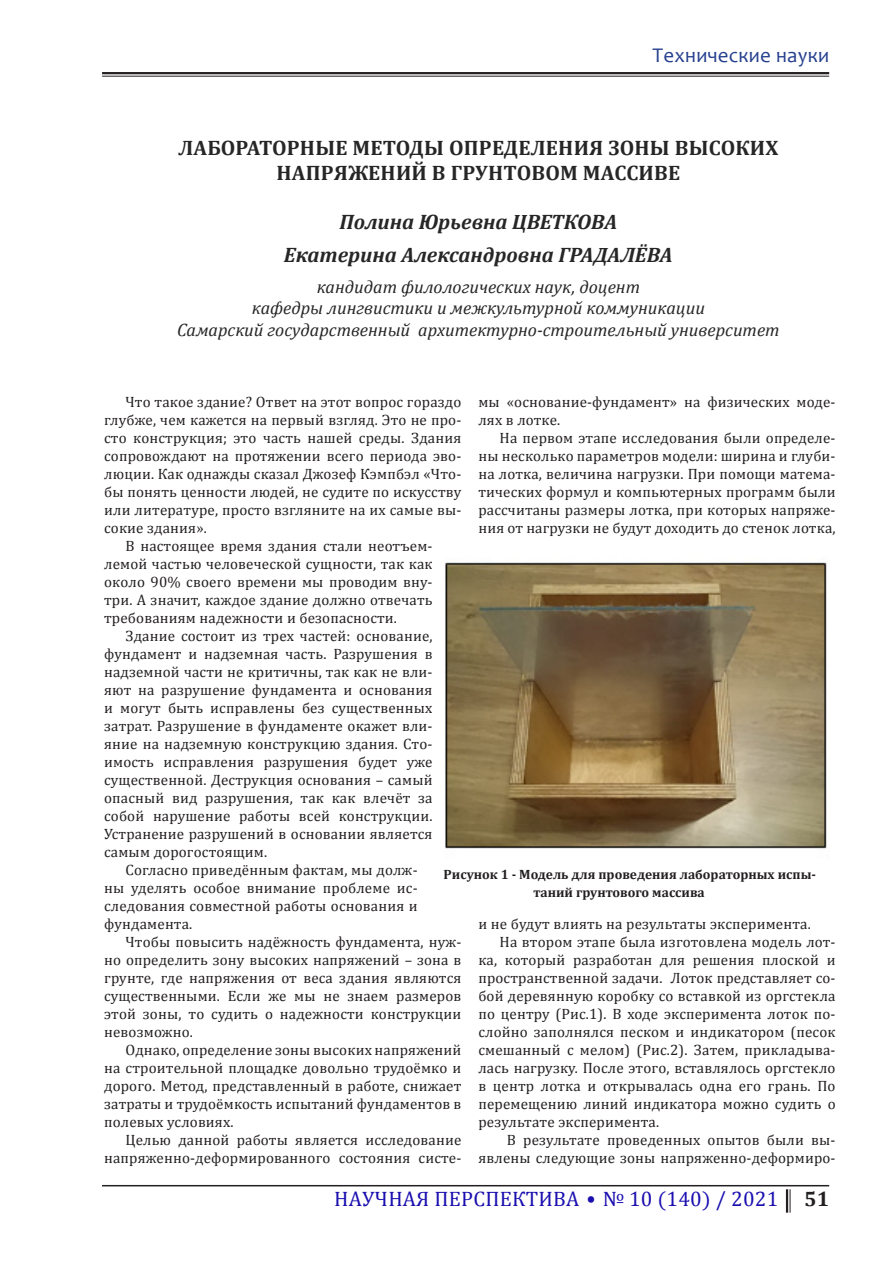
<style>
.page{position:relative;width:893px;height:1263px;background:#fff}
.page>*{position:absolute;margin:0;border:0;box-sizing:border-box;transform-origin:0 0}
.t1{font:700 21px/25.5px "Cambria";letter-spacing:.01em;color:#262626;text-align:center}
.t2{font:italic 700 21px "Cambria";color:#262626}
.t3{font:21px "Cambria Math";letter-spacing:.01em;color:#1a0eaf}
.t4{font:21px "Candara";letter-spacing:.01em;color:#253f8e}
.t5{font:italic 18px "Cambria";color:#262626}
.t6{font:15px/18px "Cambria";letter-spacing:.01em;color:#231f20;text-align:justify}
.t7{font:700 13.5px/18px "Cambria";color:#231f20}
.s1{font-family:"Candara";font-weight:700}
.s2{font-family:"Cambria";font-weight:700;color:#231f20}
</style>
<div class="page">
<hr style="left:102px;top:72px;width:727px;height:2px;background:#231f20">
<hr style="left:102px;top:76px;width:727px;height:1px;background:#231f20">
<hr style="left:102px;top:1185px;width:727px;height:1px;background:#231f20">
<svg style="left:790px;top:1189px;width:1px;height:24px"></svg>
<hr style="left:786px;top:1189px;width:2px;height:24px;background:#231f20">
<img style="left:445px;top:562px;width:382px;height:287px">
<p class="t4" style="left:653px;top:42px;width:178px">Технические науки</p>
<p class="t1" style="left:178px;top:134px;width:602px">ЛАБОРАТОРНЫЕ МЕТОДЫ ОПРЕДЕЛЕНИЯ ЗОНЫ ВЫСОКИХ<br>НАПРЯЖЕНИЙ В ГРУНТОВОМ МАССИВЕ</p>
<p class="t2" style="left:339px;top:207px;width:280px">Полина Юрьевна ЦВЕТКОВА</p>
<p class="t2" style="left:284px;top:240px;width:390px">Екатерина Александровна ГРАДАЛЁВА</p>
<p class="t5" style="left:317px;top:275px;width:325px">кандидат филологических наук, доцент</p>
<p class="t5" style="left:252px;top:297px;width:455px">кафедры лингвистики и межкультурной коммуникации</p>
<p class="t5" style="left:177px;top:319px;width:604px">Самарский государственный архитектурно-строительный университет</p>
<p class="t6" style="left:478px;top:393px;width:359px">мы «основание-фундамент» на физических моде&shy;лях в лотке.</p>
<p class="t6" style="left:478px;top:429px;width:359px;text-indent:21px">На первом этапе исследования были определе&shy;ны несколько параметров модели: ширина и глуби&shy;на лотка, величина нагрузки. При помощи матема&shy;тических формул и компьютерных программ были рассчитаны размеры лотка, при которых напряже&shy;ния от нагрузки не будут доходить до стенок лотка,</p>
<p class="t6" style="left:104px;top:393px;width:359px;text-indent:21px">Что такое здание? Ответ на этот вопрос гораздо глубже, чем кажется на первый взгляд. Это не про&shy;сто конструкция; это часть нашей среды. Здания сопровождают на протяжении всего периода эво&shy;люции. Как однажды сказал Джозеф Кэмпбэл «Что&shy;бы понять ценности людей, не судите по искусству или литературе, просто взгляните на их самые вы&shy;сокие здания».</p>
<p class="t6" style="left:104px;top:537px;width:330px;text-indent:21px">В настоящее время здания стали неотъем&shy;лемой частью человеческой сущности, так как около 90% своего времени мы проводим вну&shy;три. А значит, каждое здание должно отвечать требованиям надежности и безопасности.</p>
<p class="t6" style="left:104px;top:627px;width:330px;text-indent:21px">Здание состоит из трех частей: основание, фундамент и надземная часть. Разрушения в надземной части не критичны, так как не вли&shy;яют на разрушение фундамента и основания и могут быть исправлены без существенных затрат. Разрушение в фундаменте окажет вли&shy;яние на надземную конструкцию здания. Сто&shy;имость исправления разрушения будет уже существенной. Деструкция основания – самый опасный вид разрушения, так как влечёт за собой нарушение работы всей конструкции.<br>Устранение разрушений в основании является самым дорогостоящим.</p>
<p class="t6" style="left:104px;top:861px;width:315px;text-indent:21px">Согласно приведённым фактам, мы долж&shy;ны уделять особое внимание проблеме ис&shy;следования совместной работы основания и фундамента.</p>
<p class="t6" style="left:104px;top:933px;width:359px;text-indent:21px">Чтобы повысить надёжность фундамента, нуж&shy;но определить зону высоких напряжений – зона в грунте, где напряжения от веса здания являются существенными. Если же мы не знаем размеров этой зоны, то судить о надежности конструкции невозможно.</p>
<p class="t6" style="left:104px;top:1041px;width:359px;text-indent:21px">Однако, определение зоны высоких напряжений на строительной площадке довольно трудоёмко и дорого. Метод, представленный в работе, снижает затраты и трудоёмкость испытаний фундаментов в полевых условиях.</p>
<p class="t6" style="left:104px;top:1131px;width:359px;text-align:right">Целью данной работы является исследование напряженно-деформированного состояния систе-</p>
<p class="t7" style="left:533px;top:864px;width:284px;text-indent:-90px">Рисунок 1 - Модель для проведения лабораторных испы&shy;таний грунтового массива</p>
<p class="t6" style="left:478px;top:915px;width:334px">и не будут влиять на результаты эксперимента.</p>
<p class="t6" style="left:478px;top:933px;width:359px;text-indent:21px">На втором этапе была изготовлена модель лот&shy;ка, который разработан для решения плоской и пространственной задачи. Лоток представляет со&shy;бой деревянную коробку со вставкой из оргстекла по центру (Рис.1). В ходе эксперимента лоток по&shy;слойно заполнялся песком и индикатором (песок смешанный с мелом) (Рис.2). Затем, прикладыва&shy;лась нагрузку. После этого, вставлялось оргстекло в центр лотка и открывалась одна его грань. По перемещению линий индикатора можно судить о результате эксперимента.</p>
<p class="t6" style="left:478px;top:1131px;width:359px;text-align:right">В результате проведенных опытов были вы&shy;явлены следующие зоны напряженно-деформиро-</p>
<h1 class="t3" style="left:334px;top:1187px;width:496px">НАУЧНАЯ ПЕРСПЕКТИВА <span class="s1">•</span> № 10 (140) / 2021 <span class="s2">51</span></h1>
</div>
